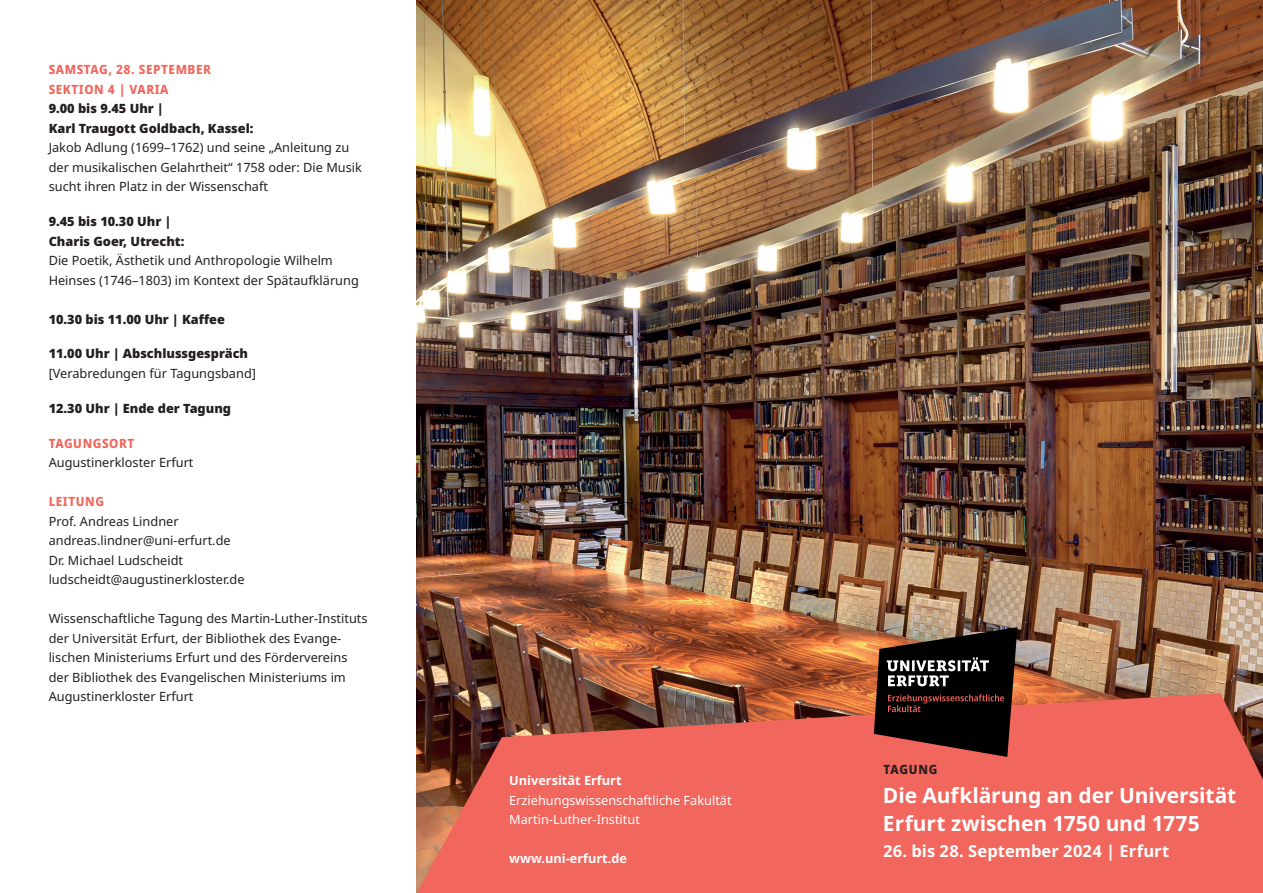
<style>
.page{position:relative;width:1263px;height:893px;background:#fff}
.page>*{position:absolute;margin:0;border:0;box-sizing:border-box;transform-origin:0 0}
.t1{font:700 21px/28.5px "Noto Sans";letter-spacing:-.005em;color:#fff}
.t2{font:700 16.5px "Noto Sans";letter-spacing:.005em;color:#fff}
.t3{font:12.75px/19.5px "Noto Sans";color:#231f20}
.t4{font:900 12.75px/19.5px "Noto Sans";color:#231f20}
.t5{font:12.75px/19.5px "Noto Sans";color:#fff}
.t6{font:800 semi-condensed 12.75px/19.5px "Noto Sans";letter-spacing:.045em;color:#f1665d}
.t7{font:700 12.75px "Noto Sans";color:#fff}
.t8{font:800 semi-condensed 12.75px "Noto Sans";letter-spacing:.06em;color:#231f20}
</style>
<div class="page">
<img style="left:417px;top:0;width:846px;height:693px">
<svg style="left:417px;top:693px;width:846px;height:200px;background:#dd6056"></svg>
<svg style="left:874px;top:627px;width:143px;height:130px;background:#3e2723"></svg>
<p class="t6" style="left:49px;top:60px;width:164px">SAMSTAG, 28. SEPTEMBER<br>SEKTION 4 | VARIA</p>
<p class="t4" style="left:49px;top:99px;width:206px">9.00 bis 9.45 Uhr |<br>Karl Traugott Goldbach, Kassel:</p>
<p class="t3" style="left:49px;top:138px;width:315px">Jakob Adlung (1699–1762) und seine „Anleitung zu der musikalischen Gelahrtheit“ 1758 oder: Die Musik sucht ihren Platz in der Wissenschaft</p>
<p class="t4" style="left:49px;top:212px;width:137px">9.45 bis 10.30 Uhr |<br>Charis Goer, Utrecht:</p>
<p class="t3" style="left:49px;top:251px;width:312px">Die Poetik, Ästhetik und Anthropologie Wilhelm<br>Heinses (1746–1803) im Kontext der Spätaufklärung</p>
<p class="t4" style="left:49px;top:309px;width:178px">10.30 bis 11.00 Uhr | Kaffee</p>
<p class="t4" style="left:49px;top:344px;width:201px">11.00 Uhr | Abschlussgespräch</p>
<p class="t3" style="left:49px;top:364px;width:209px">[Verabredungen für Tagungsband]</p>
<p class="t4" style="left:49px;top:398px;width:184px">12.30 Uhr | Ende der Tagung</p>
<p class="t6" style="left:49px;top:433px;width:87px">TAGUNGSORT</p>
<p class="t3" style="left:49px;top:453px;width:146px">Augustinerkloster Erfurt</p>
<p class="t6" style="left:49px;top:492px;width:57px">LEITUNG</p>
<p class="t3" style="left:49px;top:511px;width:197px">Prof. Andreas Lindner andreas.lindner@uni-erfurt.de<br>Dr. Michael Ludscheidt ludscheidt@augustinerkloster.de</p>
<p class="t3" style="left:49px;top:609px;width:320px">Wissenschaftliche Tagung des Martin-Luther-Instituts der Universität Erfurt, der Bibliothek des Evange&shy;lischen Ministeriums Erfurt und des Fördervereins der Bibliothek des Evangelischen Ministeriums im Augustinerkloster Erfurt</p>
<p class="t7" style="left:509px;top:772px;width:114px">Universität Erfurt</p>
<p class="t5" style="left:509px;top:791px;width:224px">Erziehungswissenschaftliche Fakultät<br>Martin-Luther-Institut</p>
<p class="t7" style="left:509px;top:850px;width:119px">www.uni-erfurt.de</p>
<p class="t8" style="left:883px;top:760px;width:56px">TAGUNG</p>
<h1 class="t1" style="left:883px;top:781px;width:355px">Die Aufklärung an der Universität<br>Erfurt zwischen 1750 und 1775</h1>
<p class="t2" style="left:883px;top:839px;width:288px">26. bis 28. September 2024 | Erfurt</p>
</div>
